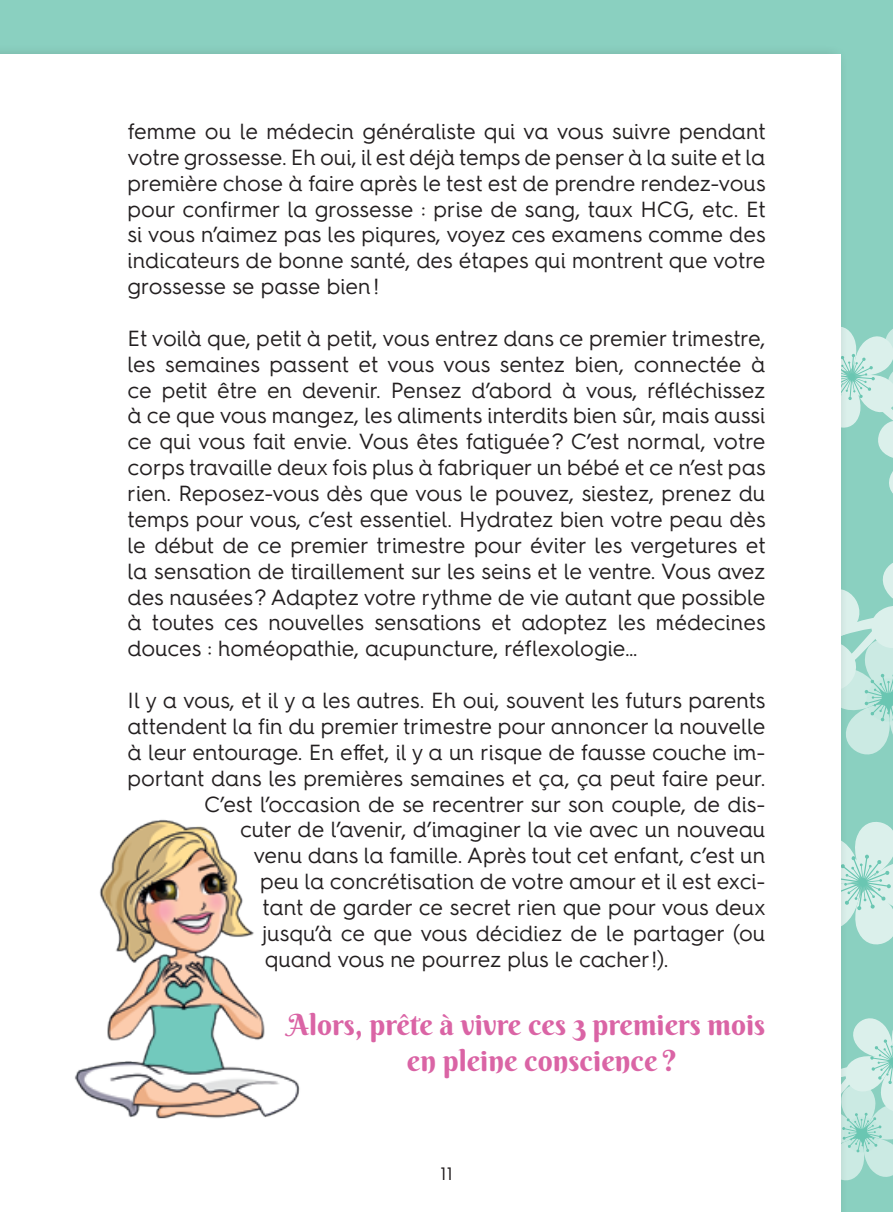
<style>
.page{position:relative;width:893px;height:1212px;background:#8ad0c0}
.page>*{position:absolute;margin:0;border:0;box-sizing:border-box;transform-origin:0 0}
.t1{font:29.25px/36px "Berkshire Swash";color:#da64a5}
.t2{font:22.05px/25.9px "Hurme Geometric Sans 4";color:#231f20;text-align:justify}
.t3{font:18px "Hurme Geometric Sans 4";color:#231f20}
</style>
<div class="page">
<svg style="left:848px;top:329px;width:45px;height:165px"></svg>
<svg style="left:848px;top:563px;width:45px;height:382px"></svg>
<svg style="left:848px;top:1018px;width:45px;height:162px"></svg>
<div style="left:0;top:54px;width:841px;height:1158px;background:#fff"></div>
<img style="left:75px;top:819px;width:226px;height:300px">
<p class="t2" style="left:128px;top:118px;width:640px">femme ou le médecin généraliste qui va vous suivre pendant votre grossesse. Eh oui, il est déjà temps de penser à la suite et la première chose à faire après le test est de prendre rendez-vous pour confirmer la grossesse : prise de sang, taux HCG, etc. Et si vous n’aimez pas les piqures, voyez ces examens comme des indicateurs de bonne santé, des étapes qui montrent que votre grossesse se passe bien!</p>
<p class="t2" style="left:128px;top:325px;width:640px">Et voilà que, petit à petit, vous entrez dans ce premier trimestre, les semaines passent et vous vous sentez bien, connectée à ce petit être en devenir. Pensez d’abord à vous, réfléchissez à ce que vous mangez, les aliments interdits bien sûr, mais aussi ce qui vous fait envie. Vous êtes fatiguée? C’est normal, votre corps travaille deux fois plus à fabriquer un bébé et ce n’est pas rien. Reposez-vous dès que vous le pouvez, siestez, prenez du temps pour vous, c’est essentiel. Hydratez bien votre peau dès le début de ce premier trimestre pour éviter les vergetures et la sensation de tiraillement sur les seins et le ventre. Vous avez des nausées? Adaptez votre rythme de vie autant que possible à toutes ces nouvelles sensations et adoptez les médecines douces : homéopathie, acupuncture, réflexologie…</p>
<p class="t2" style="left:128px;top:687px;width:639px">Il y a vous, et il y a les autres. Eh oui, souvent les futurs parents</p>
<p class="t2" style="left:128px;top:712px;width:639px">attendent la fin du premier trimestre pour annoncer la nouvelle</p>
<p class="t2" style="left:128px;top:738px;width:639px">à leur entourage. En effet, il y a un risque de fausse couche im-</p>
<p class="t2" style="left:128px;top:764px;width:639px">portant dans les premières semaines et ça, ça peut faire peur.</p>
<p class="t2" style="left:204px;top:790px;width:563px">C’est l’occasion de se recentrer sur son couple, de dis-</p>
<p class="t2" style="left:240px;top:816px;width:527px">cuter de l’avenir, d’imaginer la vie avec un nouveau</p>
<p class="t2" style="left:254px;top:842px;width:513px">venu dans la famille. Après tout cet enfant, c’est un</p>
<p class="t2" style="left:260px;top:868px;width:507px">peu la concrétisation de votre amour et il est exci-</p>
<p class="t2" style="left:263px;top:894px;width:505px">tant de garder ce secret rien que pour vous deux</p>
<p class="t2" style="left:263px;top:919px;width:504px">jusqu’à ce que vous décidiez de le partager (ou</p>
<p class="t2" style="left:265px;top:945px;width:405px">quand vous ne pourrez plus le cacher!).</p>
<h1 class="t1" style="left:407px;top:1007px;width:360px;text-indent:-120px">Alors, prête à vivre ces 3 premiers mois en pleine conscience?</h1>
<p class="t3" style="left:440px;top:1161px;width:14px">11</p>
</div>
